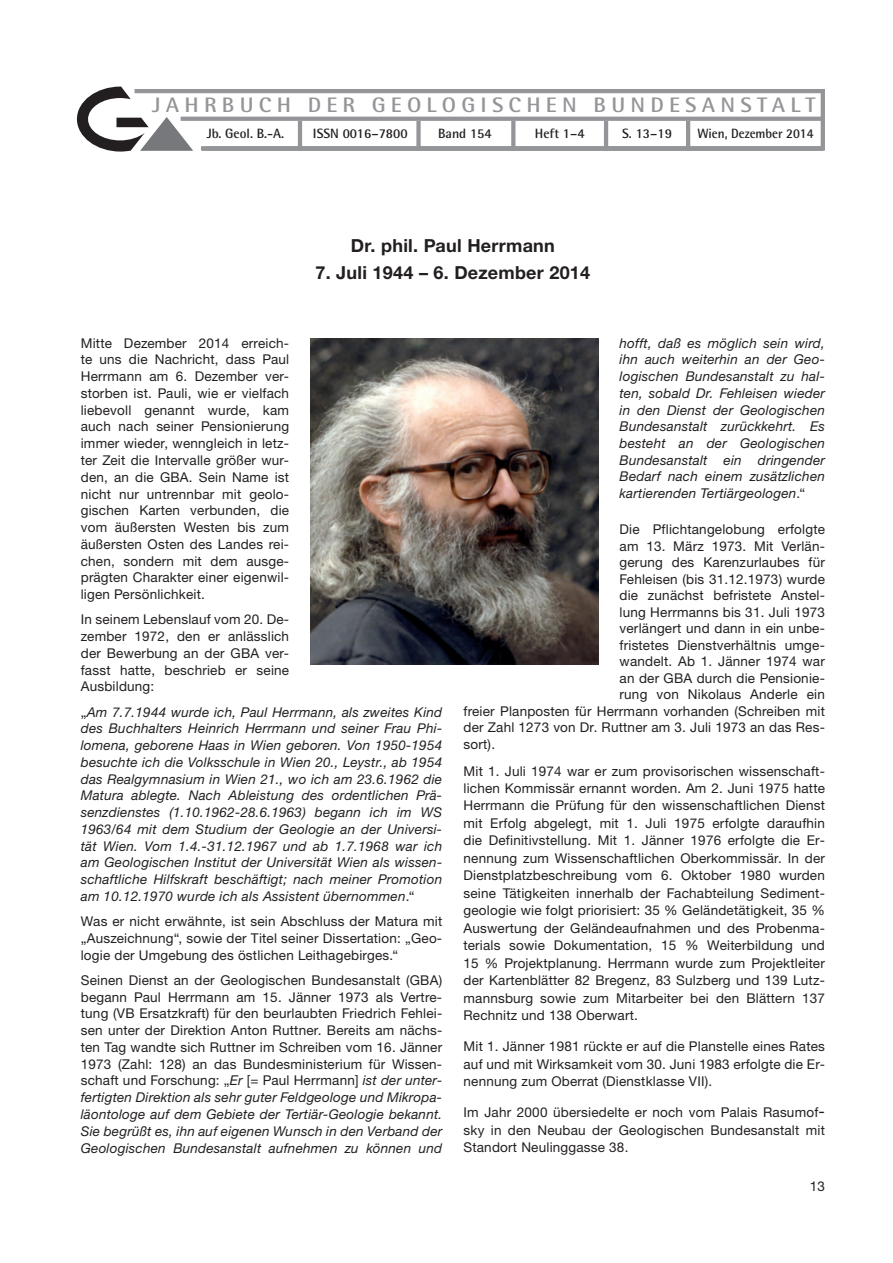
<style>
.page{position:relative;width:893px;height:1263px;background:#fff}
.page>*{position:absolute;margin:0;border:0;box-sizing:border-box;transform-origin:0 0}
.t1{font:700 21px "Rotis Semi Sans Std";letter-spacing:.23em;color:#939598;scale:1.08 1}
.t2{font:700 18px "Helvetica Neue LTW1 G";letter-spacing:.015em;color:#231f20}
.t3{font:13.5px/16.8px "Helvetica Neue LTW1 G";letter-spacing:.015em;color:#231f20;text-align:justify}
.t4{font:italic 13.5px/16.8px "Helvetica Neue LTW1 G";letter-spacing:.015em;color:#231f20;text-align:justify}
.t5{font:700 13.5px "Rotis Semi Sans Std";color:#231f20}
.t6{font:700 13.5px "Rotis Semi Sans Std";color:#231f20;scale:.95 1}
.s1{font-style:normal}
.s2{font-style:italic}
</style>
<div class="page">
<hr style="left:821px;top:89px;width:4px;height:62px;background:#939598">
<svg style="left:77px;top:87px;width:116px;height:65px"></svg>
<hr style="left:135px;top:89px;width:688px;height:4px;background:#939598">
<hr style="left:181px;top:117px;width:642px;height:4px;background:#939598">
<div style="left:202px;top:146px;width:621px;height:5px;background:#939598"></div>
<hr style="left:298px;top:121px;width:4px;height:30px;background:#939598">
<div style="left:416px;top:121px;width:5px;height:30px;background:#939598"></div>
<hr style="left:604px;top:121px;width:4px;height:30px;background:#939598">
<svg style="left:511px;top:121px;width:4px;height:25px"></svg>
<hr style="left:686px;top:121px;width:4px;height:30px;background:#939598">
<img style="left:310px;top:338px;width:288px;height:327px">
<h1 class="t1" style="left:152px;top:92px;width:616px">JAHRBUCH DER GEOLOGISCHEN BUNDESANSTALT</h1>
<p class="t5" style="left:207px;top:126px;width:79px">Jb. Geol. B.-A.</p>
<p class="t5" style="left:313px;top:125px;width:96px">ISSN 0016–7800</p>
<p class="t5" style="left:438px;top:125px;width:55px">Band 154</p>
<p class="t5" style="left:535px;top:125px;width:51px">Heft 1–4</p>
<p class="t5" style="left:622px;top:125px;width:51px">S. 13–19</p>
<p class="t6" style="left:697px;top:125px;width:124px">Wien, Dezember 2014</p>
<h2 class="t2" style="left:351px;top:234px;width:206px">Dr. phil. Paul Herrmann</h2>
<h2 class="t2" style="left:315px;top:262px;width:276px">7. Juli 1944 – 6. Dezember 2014</h2>
<p class="t3" style="left:81px;top:334px;width:210px">Mitte Dezember 2014 erreich&shy;te uns die Nachricht, dass Paul Herrmann am 6. Dezember ver&shy;storben ist. Pauli, wie er vielfach liebevoll genannt wurde, kam auch nach seiner Pensionierung immer wieder, wenngleich in letz&shy;ter Zeit die Intervalle größer wur&shy;den, an die GBA. Sein Name ist nicht nur untrennbar mit geolo&shy;gischen Karten verbunden, die vom äußersten Westen bis zum äußersten Osten des Landes rei&shy;chen, sondern mit dem ausge&shy;prägten Charakter einer eigenwil&shy;ligen Persönlichkeit.</p>
<p class="t3" style="left:81px;top:611px;width:210px">In seinem Lebenslauf vom 20. De&shy;zember 1972, den er anlässlich der Bewerbung an der GBA ver&shy;fasst hatte, beschrieb er seine Ausbildung:</p>
<p class="t4" style="left:81px;top:703px;width:363px"><span class="s1">„</span>Am 7.7.1944 wurde ich, Paul Herrmann, als zweites Kind des Buchhalters Heinrich Herrmann und seiner Frau Phi&shy;lomena, geborene Haas in Wien geboren. Von 1950-1954 besuchte ich die Volksschule in Wien 20., Leystr., ab 1954 das Realgymnasium in Wien 21., wo ich am 23.6.1962 die Matura ablegte. Nach Ableistung des ordentlichen Prä&shy;senzdienstes (1.10.1962-28.6.1963) begann ich im WS 1963/64 mit dem Studium der Geologie an der Universi&shy;tät Wien. Vom 1.4.-31.12.1967 und ab 1.7.1968 war ich am Geologischen Institut der Universität Wien als wissen&shy;schaftliche Hilfskraft beschäftigt; nach meiner Promotion am 10.12.1970 wurde ich als Assistent übernommen<span class="s1">.“</span></p>
<p class="t3" style="left:81px;top:913px;width:363px">Was er nicht erwähnte, ist sein Abschluss der Matura mit „Auszeichnung“, sowie der Titel seiner Dissertation: „Geo&shy;logie der Umgebung des östlichen Leithagebirges.“</p>
<p class="t3" style="left:81px;top:972px;width:363px">Seinen Dienst an der Geologischen Bundesanstalt (GBA) begann Paul Herrmann am 15. Jänner 1973 als Vertre&shy;tung (VB Ersatzkraft) für den beurlaubten Friedrich Fehlei&shy;sen unter der Direktion Anton Ruttner. Bereits am nächs&shy;ten Tag wandte sich Ruttner im Schreiben vom 16. Jänner 1973 (Zahl: 128) an das Bundesministerium für Wissen&shy;schaft und Forschung: „<span class="s2">Er</span> [= Paul Herrmann] <span class="s2">ist der unter&shy;fertigten Direktion als sehr guter Feldgeologe und Mikropa&shy;läontologe auf dem Gebiete der Tertiär-Geologie bekannt.<br>Sie begrüßt es, ihn auf eigenen Wunsch in den Verband der Geologischen Bundesanstalt aufnehmen zu können und</span></p>
<p class="t4" style="left:620px;top:335px;width:207px">hofft, daß es möglich sein wird, ihn auch weiterhin an der Geo&shy;logischen Bundesanstalt zu hal&shy;ten, sobald Dr. Fehleisen wieder in den Dienst der Geologischen Bundesanstalt zurückkehrt. Es besteht an der Geologischen Bundesanstalt ein dringender Bedarf nach einem zusätzlichen kartierenden Tertiärgeologen<span class="s1">.“</span></p>
<p class="t3" style="left:620px;top:521px;width:207px">Die Pflichtangelobung erfolgte</p>
<p class="t3" style="left:620px;top:538px;width:207px">am 13. März 1973. Mit Verlän-</p>
<p class="t3" style="left:620px;top:554px;width:207px">gerung des Karenzurlaubes für</p>
<p class="t3" style="left:620px;top:571px;width:207px">Fehleisen (bis 31.12.1973) wurde</p>
<p class="t3" style="left:620px;top:587px;width:207px">die zunächst befristete Anstel-</p>
<p class="t3" style="left:620px;top:604px;width:207px">lung Herrmanns bis 31. Juli 1973</p>
<p class="t3" style="left:620px;top:620px;width:207px">verlängert und dann in ein unbe-</p>
<p class="t3" style="left:620px;top:637px;width:207px">fristetes Dienstverhältnis umge-</p>
<p class="t3" style="left:620px;top:653px;width:207px">wandelt. Ab 1. Jänner 1974 war</p>
<p class="t3" style="left:620px;top:670px;width:207px">an der GBA durch die Pensionie-</p>
<p class="t3" style="left:620px;top:686px;width:207px">rung von Nikolaus Anderle ein</p>
<p class="t3" style="left:463px;top:703px;width:363px">freier Planposten für Herrmann vorhanden (Schreiben mit</p>
<p class="t3" style="left:463px;top:719px;width:363px">der Zahl 1273 von Dr. Ruttner am 3. Juli 1973 an das Res-</p>
<p class="t3" style="left:463px;top:736px;width:33px">sort).</p>
<p class="t3" style="left:463px;top:762px;width:363px;line-height:17.5px">Mit 1. Juli 1974 war er zum provisorischen wissenschaft&shy;lichen Kommissär ernannt worden. Am 2. Juni 1975 hatte Herrmann die Prüfung für den wissenschaftlichen Dienst mit Erfolg abgelegt, mit 1. Juli 1975 erfolgte daraufhin die Definitivstellung. Mit 1. Jänner 1976 erfolgte die Er&shy;nennung zum Wissenschaftlichen Oberkommissär. In der Dienstplatzbeschreibung vom 6. Oktober 1980 wurden seine Tätigkeiten innerhalb der Fachabteilung Sediment&shy;geologie wie folgt priorisiert: 35 % Geländetätigkeit, 35 % Auswertung der Geländeaufnahmen und des Probenma&shy;terials sowie Dokumentation, 15 % Weiterbildung und 15 % Projektplanung. Herrmann wurde zum Projektleiter der Kartenblätter 82 Bregenz, 83 Sulzberg und 139 Lutz&shy;mannsburg sowie zum Mitarbeiter bei den Blättern 137<br>Rechnitz und 138 Oberwart.</p>
<p class="t3" style="left:463px;top:1038px;width:363px;line-height:17.5px">Mit 1. Jänner 1981 rückte er auf die Planstelle eines Rates auf und mit Wirksamkeit vom 30. Juni 1983 erfolgte die Er&shy;nennung zum Oberrat (Dienstklasse VII).</p>
<p class="t3" style="left:463px;top:1104px;width:363px;line-height:17.5px;text-align:left">Im Jahr 2000 übersiedelte er noch vom Palais Rasumof&shy;sky in den Neubau der Geologischen Bundesanstalt mit<br>Standort Neulinggasse 38.</p>
<p class="t3" style="left:810px;top:1177px;width:17px">13</p>
</div>
